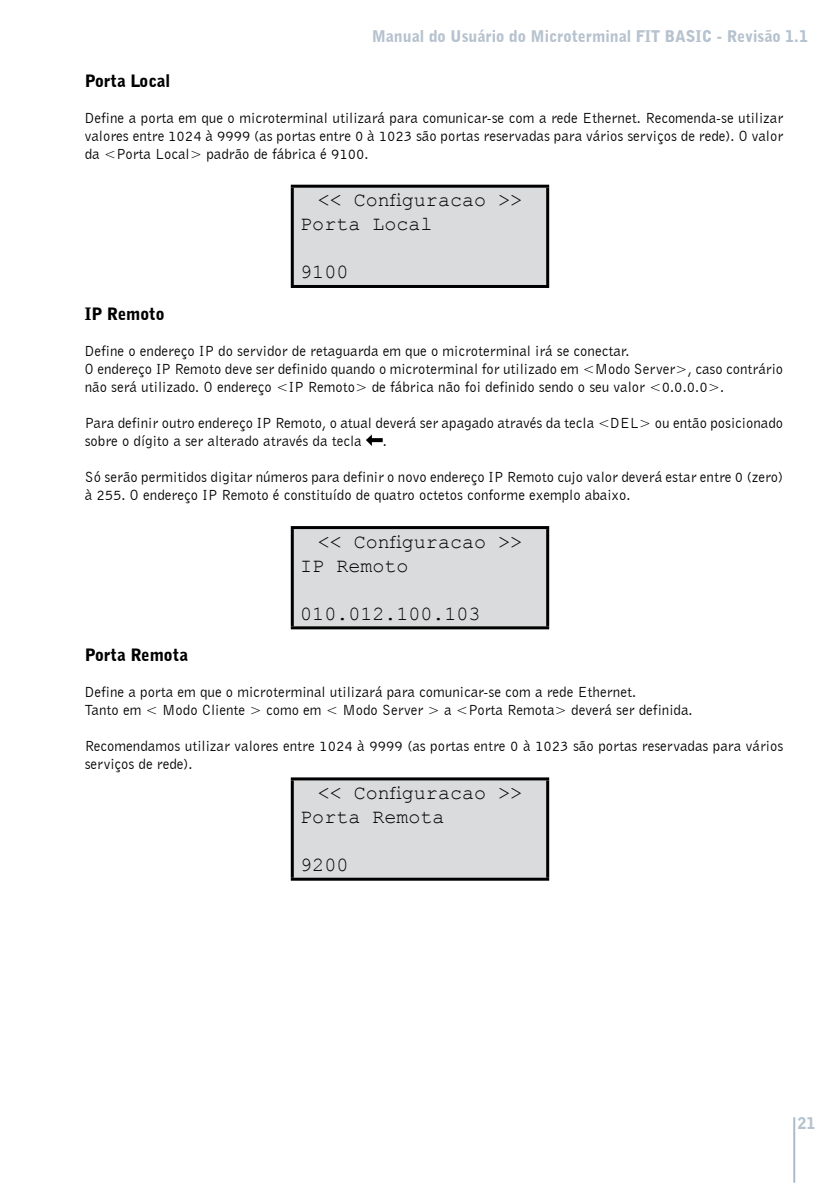
<style>
.page{position:relative;width:840px;height:1191px;background:#fff}
.page>*{position:absolute;margin:0;border:0;box-sizing:border-box;transform-origin:0 0}
.t1{font:20px/24px "Courier New";color:#000}
.t2{font:900 17px "Bell Gothic BT";color:#000}
.t3{font:900 16px "Bell Gothic BT";color:#b6c2ce}
.t4{font:15px/18px "Bell Gothic BT";color:#000}
</style>
<div class="page">
<hr style="left:792px;top:1117px;width:2px;height:65px;background:#adbcc8">
<div style="left:292px;top:186px;width:255px;height:100px;background:#dadbdc"></div>
<hr style="left:290px;top:185px;width:259px;height:3px;background:#000">
<hr style="left:290px;top:188px;width:3px;height:97px;background:#000">
<hr style="left:546px;top:188px;width:3px;height:97px;background:#000">
<hr style="left:290px;top:285px;width:259px;height:3px;background:#000">
<svg style="left:366px;top:434px;width:16px;height:12px"></svg>
<div style="left:292px;top:527px;width:255px;height:101px;background:#dadbdc"></div>
<hr style="left:290px;top:526px;width:259px;height:3px;background:#000">
<hr style="left:290px;top:529px;width:3px;height:97px;background:#000">
<hr style="left:546px;top:529px;width:3px;height:97px;background:#000">
<hr style="left:290px;top:626px;width:259px;height:3px;background:#000">
<div style="left:292px;top:779px;width:255px;height:100px;background:#dadbdc"></div>
<hr style="left:290px;top:777px;width:259px;height:3px;background:#000">
<hr style="left:290px;top:780px;width:3px;height:97px;background:#000">
<hr style="left:546px;top:780px;width:3px;height:97px;background:#000">
<hr style="left:290px;top:877px;width:259px;height:3px;background:#000">
<p class="t3" style="left:371px;top:26px;width:437px">Manual do Usuário do Microterminal FIT BASIC - Revisão 1.1</p>
<p class="t2" style="left:85px;top:70px;width:87px">Porta Local</p>
<p class="t4" style="left:85px;top:108px;width:699px;text-align:justify">Define a porta em que o microterminal utilizará para comunicar-se com a rede Ethernet. Recomenda-se utilizar valores entre 1024 à 9999 (as portas entre 0 à 1023 são portas reservadas para vários serviços de rede). O valor da &lt;Porta Local&gt; padrão de fábrica é 9100.</p>
<h1 class="t1" style="left:300px;top:187px;width:223px;text-indent:18px">&lt;&lt; Configuracao &gt;&gt;<br>Porta Local</h1>
<h1 class="t1" style="left:300px;top:259px;width:49px">9100</h1>
<p class="t2" style="left:85px;top:303px;width:81px">IP Remoto</p>
<p class="t4" style="left:85px;top:341px;width:699px">Define o endereço IP do servidor de retaguarda em que o microterminal irá se conectar.<br>O endereço IP Remoto deve ser definido quando o microterminal for utilizado em &lt;Modo Server&gt;, caso contrário não será utilizado. O endereço &lt;IP Remoto&gt; de fábrica não foi definido sendo o seu valor &lt;0.0.0.0&gt;.</p>
<p class="t4" style="left:85px;top:413px;width:699px">Para definir outro endereço IP Remoto, o atual deverá ser apagado através da tecla &lt;DEL&gt; ou então posicionado sobre o dígito a ser alterado através da tecla</p>
<p class="t4" style="left:382px;top:431px;width:6px">.</p>
<p class="t4" style="left:85px;top:467px;width:699px">Só serão permitidos digitar números para definir o novo endereço IP Remoto cujo valor deverá estar entre 0 (zero) à 255. O endereço IP Remoto é constituído de quatro octetos conforme exemplo abaixo.</p>
<h1 class="t1" style="left:300px;top:529px;width:223px;text-indent:18px">&lt;&lt; Configuracao &gt;&gt;<br>IP Remoto</h1>
<h1 class="t1" style="left:300px;top:601px;width:181px">010.012.100.103</h1>
<p class="t2" style="left:85px;top:644px;width:104px">Porta Remota</p>
<p class="t4" style="left:85px;top:683px;width:609px">Define a porta em que o microterminal utilizará para comunicar-se com a rede Ethernet.<br>Tanto em &lt; Modo Cliente &gt; como em &lt; Modo Server &gt; a &lt;Porta Remota&gt; deverá ser definida.</p>
<p class="t4" style="left:85px;top:737px;width:699px">Recomendamos utilizar valores entre 1024 à 9999 (as portas entre 0 à 1023 são portas reservadas para vários serviços de rede).</p>
<h1 class="t1" style="left:300px;top:780px;width:223px;text-indent:18px">&lt;&lt; Configuracao &gt;&gt;<br>Porta Remota</h1>
<h1 class="t1" style="left:300px;top:852px;width:49px">9200</h1>
<p class="t3" style="left:797px;top:1113px;width:19px">21</p>
</div>
